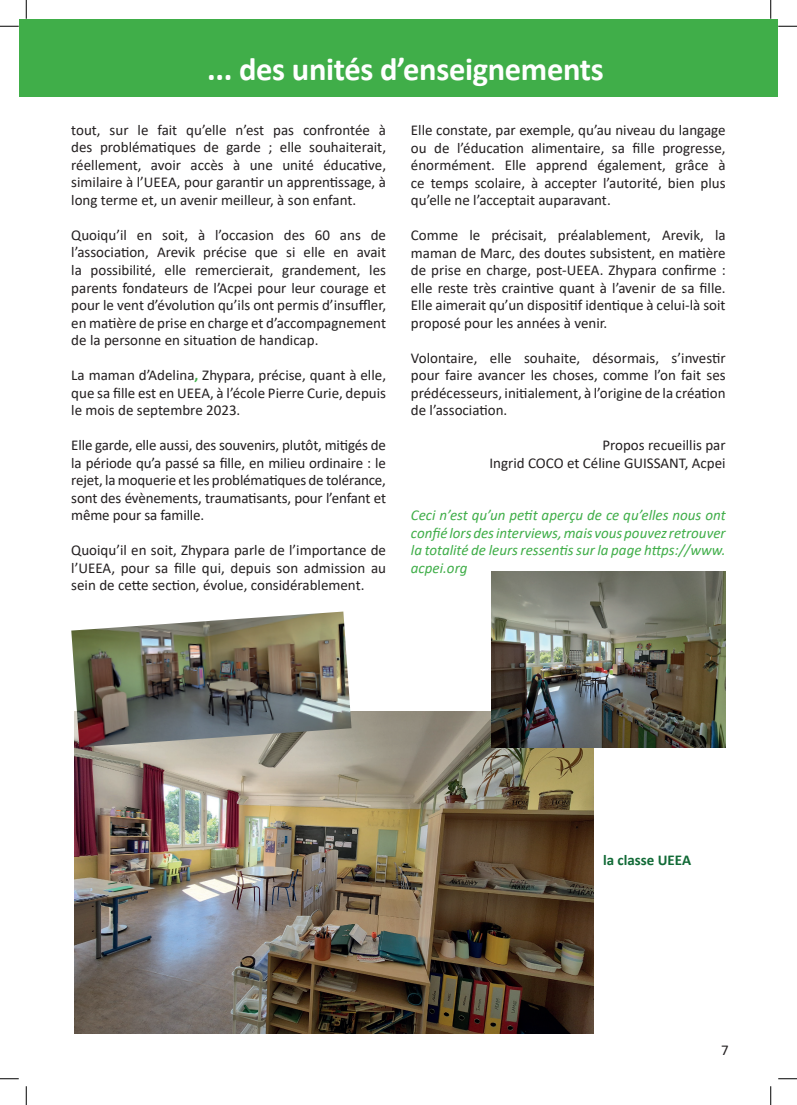
<style>
.page{position:relative;width:797px;height:1105px;background:#fff}
.page>*{position:absolute;margin:0;border:0;box-sizing:border-box;transform-origin:0 0}
.t1{font:700 32.5px "Calibri";letter-spacing:-.01em;color:#fff}
.t2{font:15px/17.5px "Calibri";color:#231f20;text-align:justify}
.t3{font:italic 15px/17.5px "Calibri";color:#40ae49;text-align:justify}
.t4{font:700 15px "Calibri";color:#116a36}
.s1{font-weight:700;color:#40ae49}
</style>
<div class="page">
<img style="left:74px;top:712px;width:519px;height:322px">
<div style="left:19px;top:19px;width:758px;height:78px;background:#40ae49"></div>
<img style="left:71px;top:611px;width:280px;height:136px">
<img style="left:491px;top:572px;width:234px;height:175px">
<svg style="left:0;top:25px;width:19px;height:2px"></svg>
<svg style="left:778px;top:25px;width:19px;height:2px"></svg>
<svg style="left:0;top:1078px;width:19px;height:1px"></svg>
<svg style="left:778px;top:1078px;width:19px;height:1px"></svg>
<svg style="left:25px;top:0;width:2px;height:19px"></svg>
<svg style="left:25px;top:1086px;width:2px;height:19px"></svg>
<svg style="left:770px;top:0;width:1px;height:19px"></svg>
<svg style="left:770px;top:1086px;width:1px;height:19px"></svg>
<h1 class="t1" style="left:207px;top:46px;width:398px">... des unités d’enseignements</h1>
<p class="t2" style="left:71px;top:121px;width:316px">tout, sur le fait qu’elle n’est pas confrontée à des problématiques de garde ; elle souhaiterait, réellement, avoir accès à une unité éducative, similaire à l’UEEA, pour garantir un apprentissage, à long terme et, un avenir meilleur, à son enfant.</p>
<p class="t2" style="left:71px;top:226px;width:316px">Quoiqu’il en soit, à l’occasion des 60 ans de l’association, Arevik précise que si elle en avait la possibilité, elle remercierait, grandement, les parents fondateurs de l’Acpei pour leur courage et pour le vent d’évolution qu’ils ont permis d’insuffler, en matière de prise en charge et d’accompagnement de la personne en situation de handicap.</p>
<p class="t2" style="left:71px;top:366px;width:316px">La maman d’Adelina<span class="s1">,</span> Zhypara, précise, quant à elle, que sa fille est en UEEA, à l’école Pierre Curie, depuis le mois de septembre 2023.</p>
<p class="t2" style="left:71px;top:436px;width:316px">Elle garde, elle aussi, des souvenirs, plutôt, mitigés de la période qu’a passé sa fille, en milieu ordinaire : le rejet, la moquerie et les problématiques de tolérance, sont des évènements, traumatisants, pour l’enfant et même pour sa famille.</p>
<p class="t2" style="left:71px;top:541px;width:316px">Quoiqu’il en soit, Zhypara parle de l’importance de l’UEEA, pour sa fille qui, depuis son admission au sein de cette section, évolue, considérablement.</p>
<p class="t2" style="left:411px;top:121px;width:316px">Elle constate, par exemple, qu’au niveau du langage ou de l’éducation alimentaire, sa fille progresse, énormément. Elle apprend également, grâce à ce temps scolaire, à accepter l’autorité, bien plus qu’elle ne l’acceptait auparavant.</p>
<p class="t2" style="left:411px;top:226px;width:316px">Comme le précisait, préalablement, Arevik, la maman de Marc, des doutes subsistent, en matière de prise en charge, post-UEEA. Zhypara confirme : elle reste très craintive quant à l’avenir de sa fille.<br>Elle aimerait qu’un dispositif identique à celui-là soit proposé pour les années à venir.</p>
<p class="t2" style="left:411px;top:348px;width:316px">Volontaire, elle souhaite, désormais, s’investir pour faire avancer les choses, comme l’on fait ses prédécesseurs, initialement, à l’origine de la création de l’association.</p>
<p class="t2" style="left:489px;top:436px;width:238px;text-align:right">Propos recueillis par<br>Ingrid COCO et Céline GUISSANT, Acpei</p>
<p class="t3" style="left:411px;top:506px;width:316px">Ceci n’est qu’un petit aperçu de ce qu’elles nous ont confié lors des interviews, mais vous pouvez retrouver la totalité de leurs ressentis sur la page https://www. acpei.org</p>
<p class="t4" style="left:603px;top:849px;width:90px">la classe UEEA</p>
<p class="t2" style="left:721px;top:1040px;width:9px">7</p>
</div>
